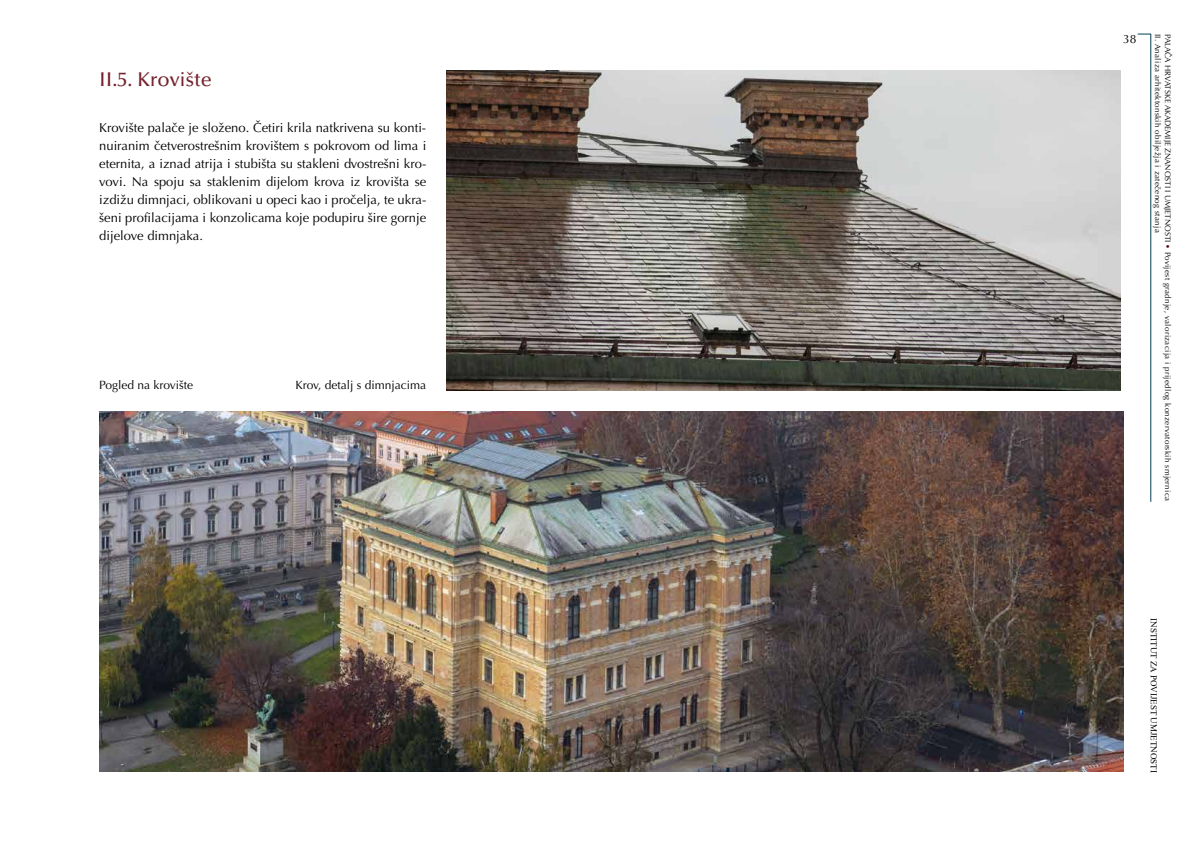
<style>
.page{position:relative;width:1191px;height:842px;background:#fff}
.page>*{position:absolute;margin:0;border:0;box-sizing:border-box;transform-origin:0 0}
.t1{font:500 20px "Optima LT Pro";color:#74222d}
.t2{font:13px/18px "Optima LT Pro";color:#000;text-align:justify}
.t3{font:12px "Optima LT Pro";color:#000}
.t4{font:9px "Times New Roman";color:#000}
.t5{font:8px/9.8px "Optima LT Pro";letter-spacing:.04em;color:#000}
.s1{color:#540007}
</style>
<div class="page">
<hr style="left:1150px;top:34px;width:1px;height:468px;background:#003f57">
<svg style="left:1137px;top:34px;width:13px;height:1px"></svg>
<img style="left:99px;top:411px;width:1024px;height:360px">
<img style="left:446px;top:71px;width:674px;height:319px">
<h1 class="t1" style="left:99px;top:66px;width:114px">II.5. Krovište</h1>
<p class="t2" style="left:99px;top:119px;width:328px">Krovište palače je složeno. Četiri krila natkrivena su konti&shy;nuiranim četverostrešnim krovištem s pokrovom od lima i eternita, a iznad atrija i stubišta su stakleni dvostrešni kro&shy;vovi. Na spoju sa staklenim dijelom krova iz krovišta se izdižu dimnjaci, oblikovani u opeci kao i pročelja, te ukra&shy;šeni profilacijama i konzolicama koje podupiru šire gornje dijelove dimnjaka.</p>
<p class="t3" style="left:99px;top:378px;width:96px">Pogled na krovište</p>
<p class="t3" style="left:295px;top:378px;width:132px">Krov, detalj s dimnjacima</p>
<p class="t3" style="left:1123px;top:31px;width:15px">38</p>
<p class="t5" style="left:1172px;top:34px;width:469px;rotate:90deg">PALAČA HRVATSKE AKADEMIJE ZNANOSTI I UMJETNOSTI <span class="s1">•</span> Povijest gradnje, valorizacija i prijedlog konzervatorskih smjernica<br>II. Analiza arhitektonskih obilježja i zatečenog stanja</p>
<p class="t4" style="left:1160px;top:618px;width:156px;rotate:90deg">INSTITUT ZA POVIJEST UMJETNOSTI</p>
</div>
